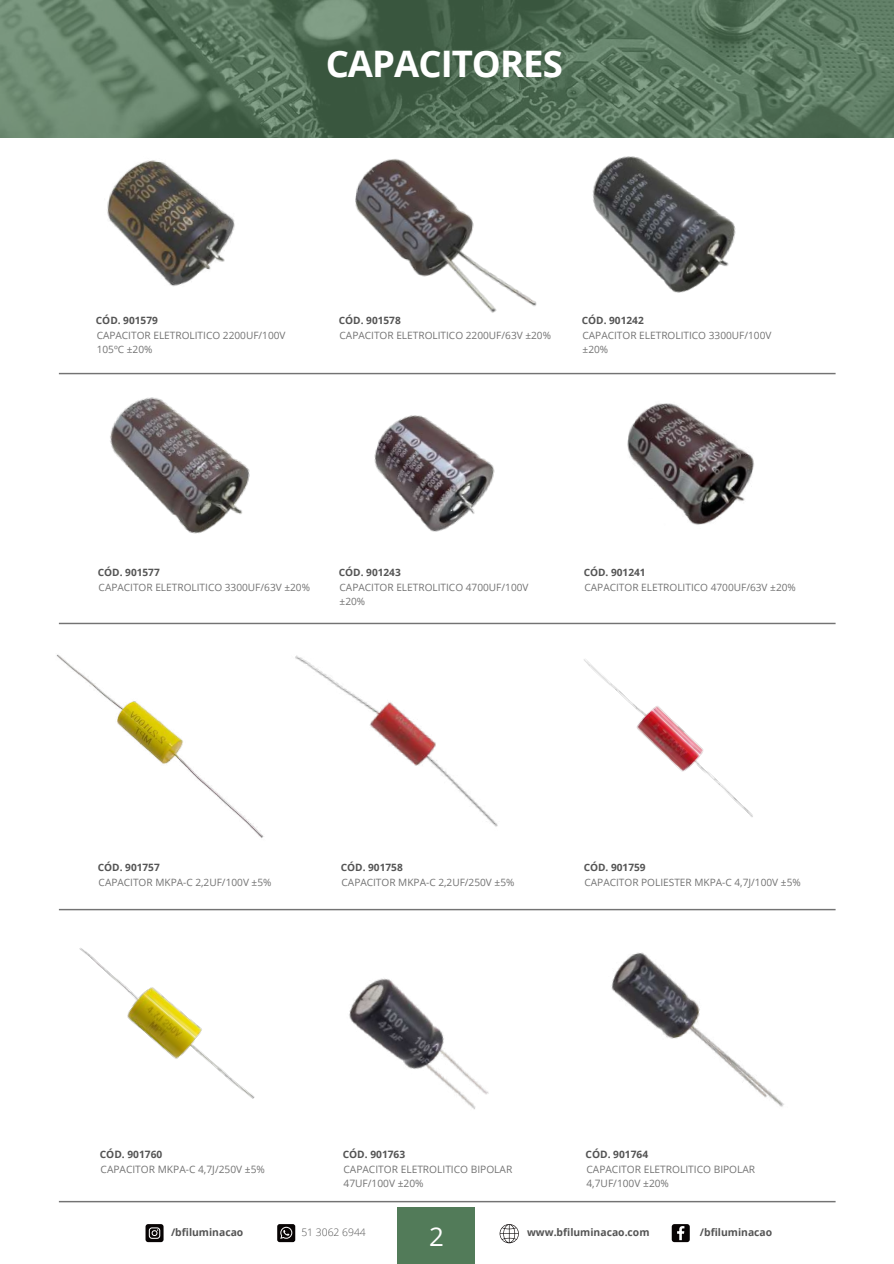
<style>
.page{position:relative;width:894px;height:1264px;background:#fff}
.page>*{position:absolute;margin:0;border:0;box-sizing:border-box;transform-origin:0 0}
.t1{font:700 36.6px "Open Sans";letter-spacing:-.025em;color:#fff}
.t2{font:25.95px "Open Sans";color:#fff}
.t3{font:700 10.35px "Open Sans";color:#545454}
.t4{font:300 10.35px "Open Sans";color:#545454}
.t5{font:10.2px/14.1px "Open Sans";color:#737373}
.t6{font:700 10.2px "Open Sans";color:#545454}
.t7{font:10.05px/14.1px "Open Sans";color:#737373}
.t8{font:700 10.05px "Open Sans";color:#545454}
</style>
<div class="page">
<svg style="left:59px;top:622px;width:776px;height:2px"></svg>
<div style="left:397px;top:1207px;width:78px;height:56px;background:#527b59"></div>
<div style="left:277px;top:1224px;width:18px;height:18px;background:#080404;border-radius:2px"></div>
<svg style="left:280px;top:1226px;width:12px;height:12px"></svg>
<svg style="left:145px;top:1224px;width:18px;height:18px"></svg>
<svg style="left:499px;top:1224px;width:19px;height:19px"></svg>
<svg style="left:671px;top:1224px;width:18px;height:18px"></svg>
<svg style="left:301px;top:908px;width:534px;height:2px"></svg>
<img style="left:107px;top:160px;width:128px;height:127px">
<img style="left:58px;top:372px;width:261px;height:162px">
<img style="left:592px;top:156px;width:144px;height:137px">
<img style="left:319px;top:159px;width:226px;height:216px">
<img style="left:295px;top:373px;width:236px;height:161px">
<img style="left:545px;top:372px;width:289px;height:153px">
<svg style="left:59px;top:1200px;width:776px;height:2px"></svg>
<img style="left:56px;top:623px;width:154px;height:167px">
<img style="left:210px;top:622px;width:299px;height:216px">
<img style="left:509px;top:622px;width:312px;height:195px">
<img style="left:58px;top:908px;width:243px;height:191px">
<img style="left:349px;top:978px;width:140px;height:132px">
<svg style="left:0;top:0;width:893px;height:138px;background:#58755d"></svg>
<img style="left:577px;top:908px;width:237px;height:199px">
<h1 class="t1" style="left:325px;top:38px;width:238px">CAPACITORES</h1>
<p class="t8" style="left:96px;top:313px;width:63px">CÓD. 901579</p>
<p class="t7" style="left:97px;top:328px;width:190px">CAPACITOR ELETROLITICO 2200UF/100V<br>105ºC ±20%</p>
<p class="t8" style="left:339px;top:313px;width:63px">CÓD. 901578</p>
<p class="t7" style="left:339px;top:328px;width:213px">CAPACITOR ELETROLITICO 2200UF/63V ±20%</p>
<p class="t8" style="left:581px;top:313px;width:63px">CÓD. 901242</p>
<p class="t7" style="left:582px;top:328px;width:190px">CAPACITOR ELETROLITICO 3300UF/100V ±20%</p>
<p class="t8" style="left:98px;top:565px;width:63px">CÓD. 901577</p>
<p class="t7" style="left:99px;top:580px;width:213px">CAPACITOR ELETROLITICO 3300UF/63V ±20%</p>
<p class="t8" style="left:339px;top:565px;width:63px">CÓD. 901243</p>
<p class="t7" style="left:339px;top:580px;width:190px">CAPACITOR ELETROLITICO 4700UF/100V ±20%</p>
<p class="t8" style="left:583px;top:565px;width:63px">CÓD. 901241</p>
<p class="t7" style="left:584px;top:580px;width:213px">CAPACITOR ELETROLITICO 4700UF/63V ±20%</p>
<p class="t8" style="left:98px;top:860px;width:63px">CÓD. 901757</p>
<p class="t7" style="left:99px;top:874px;width:174px">CAPACITOR MKPA-C 2,2UF/100V ±5%</p>
<p class="t8" style="left:340px;top:860px;width:63px">CÓD. 901758</p>
<p class="t7" style="left:341px;top:874px;width:174px">CAPACITOR MKPA-C 2,2UF/250V ±5%</p>
<p class="t8" style="left:583px;top:860px;width:63px">CÓD. 901759</p>
<p class="t7" style="left:584px;top:874px;width:218px">CAPACITOR POLIESTER MKPA-C 4,7J/100V ±5%</p>
<p class="t6" style="left:100px;top:1147px;width:64px">CÓD. 901760</p>
<p class="t5" style="left:101px;top:1161px;width:166px">CAPACITOR MKPA-C 4,7J/250V ±5%</p>
<p class="t6" style="left:342px;top:1147px;width:64px">CÓD. 901763</p>
<p class="t5" style="left:343px;top:1161px;width:170px">CAPACITOR ELETROLITICO BIPOLAR<br>47UF/100V ±20%</p>
<p class="t6" style="left:585px;top:1147px;width:64px">CÓD. 901764</p>
<p class="t5" style="left:586px;top:1161px;width:170px">CAPACITOR ELETROLITICO BIPOLAR<br>4,7UF/100V ±20%</p>
<h2 class="t2" style="left:429px;top:1217px;width:16px">2</h2>
<p class="t3" style="left:171px;top:1224px;width:74px">/bfiluminacao</p>
<p class="t4" style="left:301px;top:1224px;width:66px">51 3062 6944</p>
<p class="t3" style="left:527px;top:1224px;width:124px">www.bfiluminacao.com</p>
<p class="t3" style="left:699px;top:1224px;width:74px">/bfiluminacao</p>
</div>
